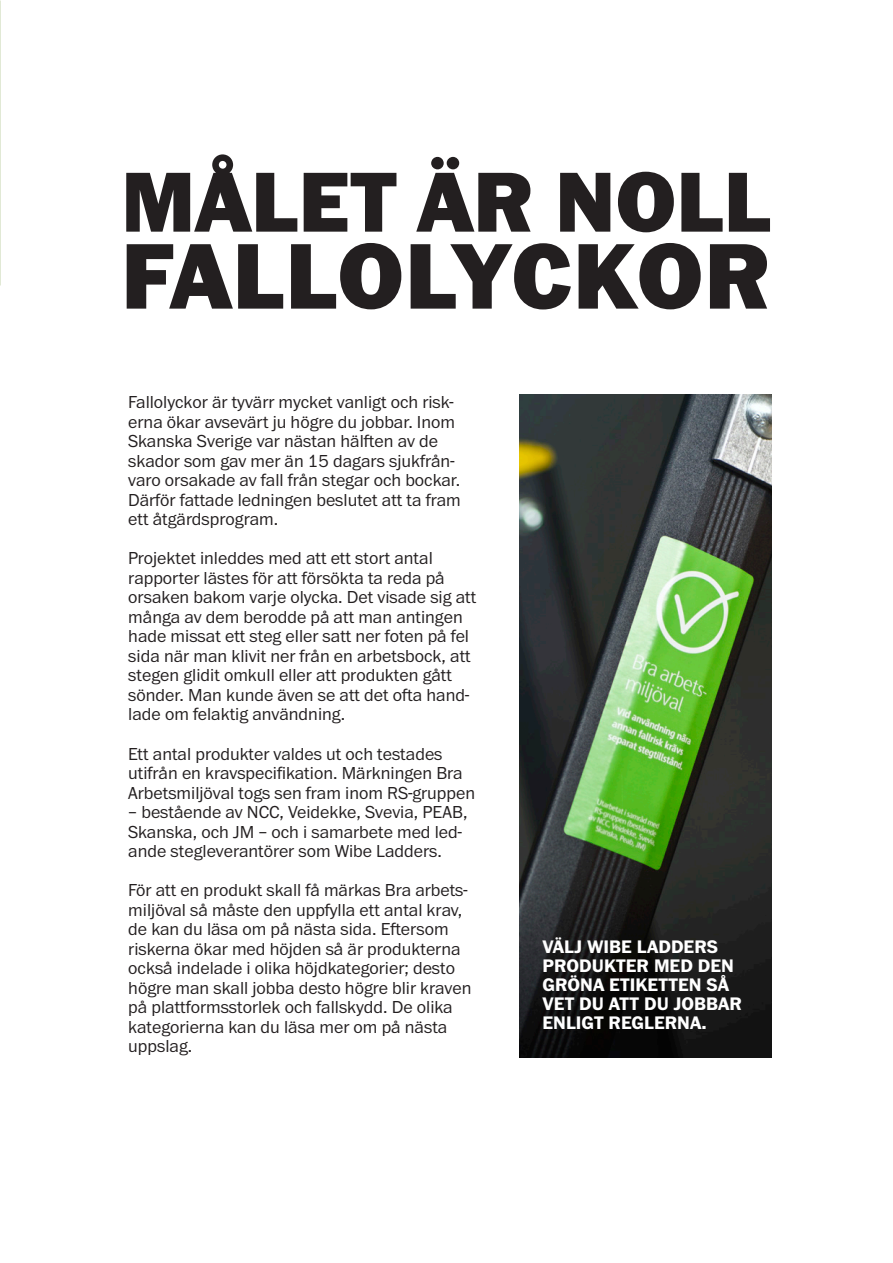
<style>
.page{position:relative;width:893px;height:1263px;background:#fff}
.page>*{position:absolute;margin:0;border:0;box-sizing:border-box;transform-origin:0 0}
.t1{font:900 96.6px "Franklin ITC Pro";letter-spacing:.005em;color:#231f20}
.t2{font:900 88.2px "Franklin ITC Pro";color:#231f20}
.t3{font:700 18.9px/18.9px "Franklin ITC Pro";color:#fff}
.t4{font:300 18px/19.5px "Franklin ITC Pro";color:#231f20}
</style>
<div class="page">
<img style="left:0;top:164px;width:1px;height:1099px">
<img style="left:519px;top:395px;width:253px;height:663px">
<p class="t2" style="left:121px;top:150px;width:652px">MÅLET ÄR NOLL</p>
<p class="t1" style="left:121px;top:219px;width:651px">FALLOLYCKOR</p>
<p class="t4" style="left:128px;top:393px;width:334px">Fallolyckor är tyvärr mycket vanligt och risk&shy;erna ökar avsevärt ju högre du jobbar. Inom Skanska Sverige var nästan hälften av de skador som gav mer än 15 dagars sjukfrån&shy;varo orsakade av fall från stegar och bockar.<br>Därför fattade ledningen beslutet att ta fram ett åtgärdsprogram.</p>
<p class="t4" style="left:128px;top:549px;width:349px">Projektet inleddes med att ett stort antal rapporter lästes för att försökta ta reda på orsaken bakom varje olycka. Det visade sig att många av dem berodde på att man antingen hade missat ett steg eller satt ner foten på fel sida när man klivit ner från en arbetsbock, att stegen glidit omkull eller att produkten gått sönder. Man kunde även se att det ofta hand&shy;lade om felaktig användning.</p>
<p class="t4" style="left:128px;top:744px;width:348px">Ett antal produkter valdes ut och testades utifrån en kravspecifikation. Märkningen Bra<br>Arbetsmiljöval togs sen fram inom RS-gruppen</p>
<p class="t4" style="left:128px;top:803px;width:341px">– bestående av NCC, Veidekke, Svevia, PEAB,<br>Skanska, och JM – och i samarbete med led&shy;ande stegleverantörer som Wibe Ladders.</p>
<p class="t4" style="left:128px;top:881px;width:345px">För att en produkt skall få märkas Bra arbets&shy;miljöval så måste den uppfylla ett antal krav, de kan du läsa om på nästa sida. Eftersom riskerna ökar med höjden så är produkterna också indelade i olika höjdkategorier; desto högre man skall jobba desto högre blir kraven på plattformsstorlek och fallskydd. De olika kategorierna kan du läsa mer om på nästa uppslag.</p>
<p class="t3" style="left:543px;top:938px;width:201px">VÄLJ WIBE LADDERS<br>PRODUKTER MED DEN<br>GRÖNA ETIKETTEN SÅ<br>VET DU ATT DU JOBBAR<br>ENLIGT REGLERNA.</p>
</div>
